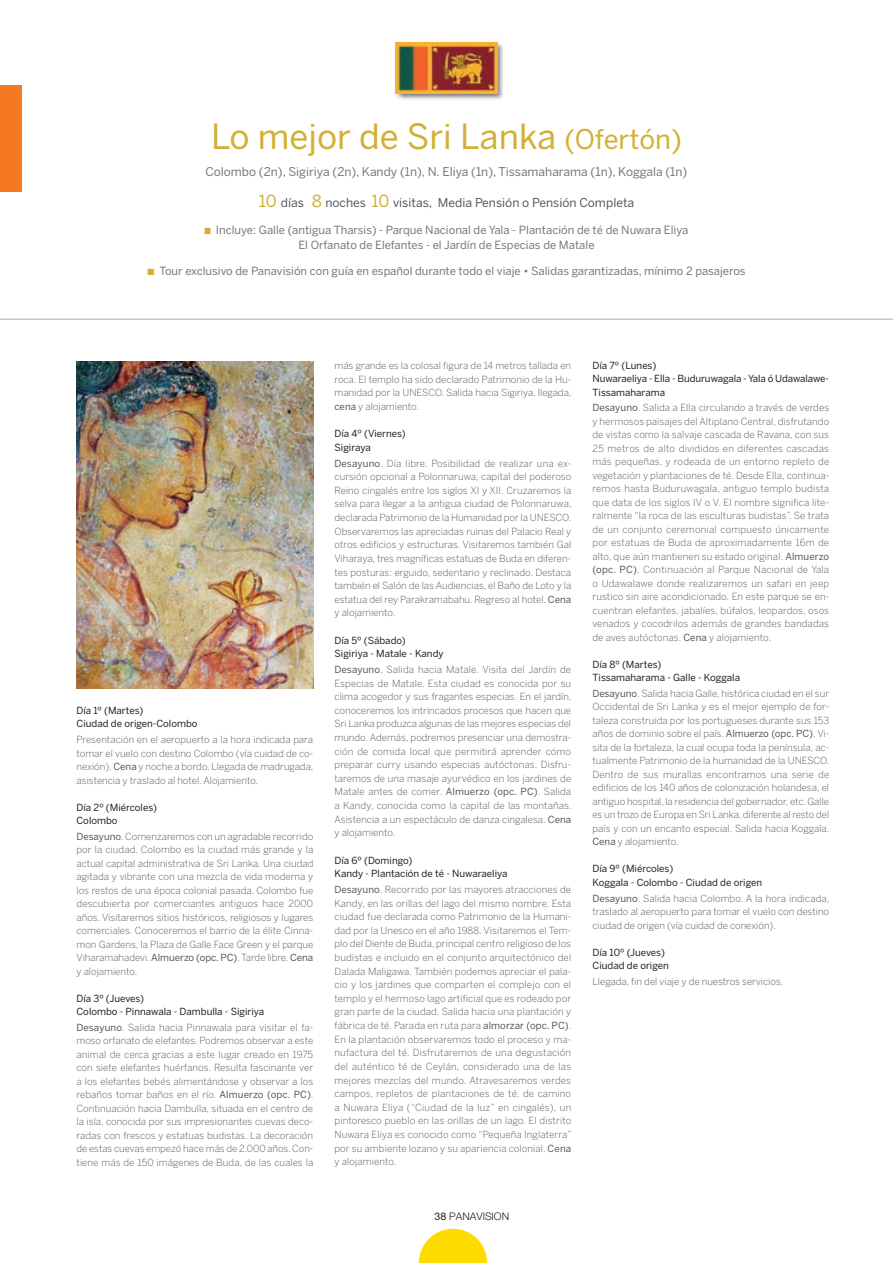
<style>
.page{position:relative;width:893px;height:1263px;background:#fff}
.page>*{position:absolute;margin:0;border:0;box-sizing:border-box;transform-origin:0 0}
.t1{font:34.5px "Benton Sans";color:#d2af35}
.t2{font:12.15px "Benton Sans";color:#57585a}
.t3{font:12px "Benton Sans";color:#76787b}
.t4{font:11.25px "Benton Sans";color:#76787b}
.t5{font:300 10.5px "Helvetica Neue";color:#231f20}
.Texto_BSL{font:300 9.75px/13.5px "Benton Sans";color:#57585a;text-align:justify}
.Texto_BSL-2{font:9.75px/13.5px "Benton Sans";color:#231f20}
.s1{font-size:27px}
.s2{font-size:16.65px;color:#d2af35}
.s3{font-size:12.75px}
.s4{color:#d2af35}
.s5{font-weight:400}
</style>
<div class="page">
<div style="left:0;top:85px;width:21px;height:106px;background:#f47921"></div>
<svg style="left:419px;top:1229px;width:68px;height:34px"></svg>
<hr style="left:0;top:319px;width:893px;height:1px;background:#a8a9ad">
<img style="left:395px;top:42px;width:108px;height:58px">
<img style="left:395px;top:42px;width:102px;height:51px">
<img style="left:77px;top:362px;width:236px;height:327px">
<p class="t1" style="left:211px;top:116px;width:472px">Lo mejor de Sri Lanka <span class="s1">(Ofertón)</span></p>
<p class="t3" style="left:206px;top:164px;width:483px">Colombo (2n), Sigiriya (2n), Kandy (1n), N. Eliya (1n), Tissamaharama (1n), Koggala (1n)</p>
<p class="t2" style="left:259px;top:195px;width:377px"><span class="s2">10</span> días <span class="s2">8</span> noches <span class="s2">10</span> visitas<span class="s3">,</span> Media Pensión o Pensión Completa</p>
<p class="t4" style="left:205px;top:223px;width:485px"><span class="s4">■</span> Incluye: Galle (antigua Tharsis) - Parque Nacional de Yala - Plantación de té de Nuwara Eliya</p>
<p class="t4" style="left:298px;top:238px;width:298px">El Orfanato de Elefantes - el Jardín de Especias de Matale</p>
<p class="t4" style="left:147px;top:264px;width:600px"><span class="s4">■</span> Tour exclusivo de Panavisión con guía en español durante todo el viaje • Salidas garantizadas, mínimo 2 pasajeros</p>
<p class="Texto_BSL-2" style="left:77px;top:703px;width:68px">Día 1º (Martes)</p>
<p class="Texto_BSL-2" style="left:77px;top:717px;width:122px">Ciudad de origen-Colombo</p>
<p class="Texto_BSL" style="left:77px;top:733px;width:238px">Presentación en el aeropuerto a la hora indicada para tomar el vuelo con destino Colombo (vía cuidad de co&shy;nexión). <span class="s5">Cena</span> y noche a bordo. Llegada de madrugada, asistencia y traslado al hotel. Alojamiento.</p>
<p class="Texto_BSL-2" style="left:77px;top:800px;width:82px">Día 2º (Miércoles)</p>
<p class="Texto_BSL-2" style="left:77px;top:814px;width:43px">Colombo</p>
<p class="Texto_BSL" style="left:77px;top:829px;width:238px"><span class="s5">Desayuno</span>. Comenzaremos con un agradable recorrido por la ciudad. Colombo es la ciudad más grande y la actual capital administrativa de Sri Lanka. Una ciudad agitada y vibrante con una mezcla de vida moderna y los restos de una época colonial pasada. Colombo fue descubierta por comerciantes antiguos hace 2000 años. Visitaremos sitios históricos, religiosos y lugares comerciales. Conoceremos el barrio de la élite Cinna&shy;mon Gardens, la Plaza de Galle Face Green y el parque Viharamahadevi. <span class="s5">Almuerzo (opc. PC)</span>. Tarde libre. <span class="s5">Cena </span>y alojamiento.</p>
<p class="Texto_BSL-2" style="left:77px;top:991px;width:69px">Día 3º (Jueves)</p>
<p class="Texto_BSL-2" style="left:77px;top:1005px;width:189px">Colombo - Pinnawala - Dambulla - Sigiriya</p>
<p class="Texto_BSL" style="left:77px;top:1020px;width:238px"><span class="s5">Desayuno</span>. Salida hacia Pinnawala para visitar el fa&shy;moso orfanato de elefantes. Podremos observar a este animal de cerca gracias a este lugar creado en 1975 con siete elefantes huérfanos. Resulta fascinante ver a los elefantes bebés alimentándose y observar a los rebaños tomar baños en el río. <span class="s5">Almuerzo (opc. PC)</span>.<br>Continuación hacia Dambulla, situada en el centro de la isla, conocida por sus impresionantes cuevas deco&shy;radas con frescos y estatuas budistas. La decoración de estas cuevas empezó hace más de 2.000 años. Con&shy;tiene más de 150 imágenes de Buda, de las cuales la</p>
<p class="Texto_BSL" style="left:334px;top:359px;width:239px">más grande es la colosal figura de 14 metros tallada en roca. El templo ha sido declarado Patrimonio de la Hu&shy;manidad por la UNESCO. Salida hacia Sigiriya, llegada, <span class="s5">cena</span> y alojamiento.</p>
<p class="Texto_BSL-2" style="left:334px;top:427px;width:73px">Día 4º (Viernes)</p>
<p class="Texto_BSL-2" style="left:334px;top:440px;width:38px">Sigiraya</p>
<p class="Texto_BSL" style="left:334px;top:456px;width:239px"><span class="s5">Desayuno</span>. Día libre. Posibilidad de realizar una ex&shy;cursión opcional a Polonnaruwa, capital del poderoso Reino cingalés entre los siglos XI y XII. Cruzaremos la selva para llegar a la antigua ciudad de Polonnaruwa, declarada Patrimonio de la Humanidad por la UNESCO.<br>Observaremos las apreciadas ruinas del Palacio Real y otros edificios y estructuras. Visitaremos también Gal Viharaya, tres magníficas estatuas de Buda en diferen&shy;tes posturas: erguido, sedentario y reclinado. Destaca también el Salón de las Audiencias, el Baño de Loto y la estatua del rey Parakramabahu. Regreso al hotel. <span class="s5">Cena </span>y alojamiento.</p>
<p class="Texto_BSL-2" style="left:334px;top:633px;width:73px">Día 5º (Sábado)</p>
<p class="Texto_BSL-2" style="left:334px;top:647px;width:111px">Sigiriya - Matale - Kandy</p>
<p class="Texto_BSL" style="left:334px;top:662px;width:239px"><span class="s5">Desayuno</span>. Salida hacia Matale. Visita del Jardín de Especias de Matale. Esta ciudad es conocida por su clima acogedor y sus fragantes especias. En el jardín, conoceremos los intrincados procesos que hacen que Sri Lanka produzca algunas de las mejores especias del mundo. Además, podremos presenciar una demostra&shy;ción de comida local que permitirá aprender cómo preparar curry usando especias autóctonas. Disfru&shy;taremos de una masaje ayurvédico en los jardines de Matale antes de comer. <span class="s5">Almuerzo (opc. PC)</span>. Salida a Kandy, conocida como la capital de las montañas.<br>Asistencia a un espectáculo de danza cingalesa. <span class="s5">Cena </span>y alojamiento.</p>
<p class="Texto_BSL-2" style="left:334px;top:853px;width:79px">Día 6º (Domingo)</p>
<p class="Texto_BSL-2" style="left:334px;top:867px;width:175px">Kandy - Plantación de té - Nuwaraeliya</p>
<p class="Texto_BSL" style="left:334px;top:882px;width:239px"><span class="s5">Desayuno</span>. Recorrido por las mayores atracciones de Kandy, en las orillas del lago del mismo nombre. Esta ciudad fue declarada como Patrimonio de la Humani&shy;dad por la Unesco en el año 1988. Visitaremos el Tem&shy;plo del Diente de Buda, principal centro religioso de los budistas e incluido en el conjunto arquitectónico del Dalada Maligawa. También podemos apreciar el pala&shy;cio y los jardines que comparten el complejo con el templo y el hermoso lago artificial que es rodeado por gran parte de la ciudad. Salida hacia una plantación y fábrica de té. Parada en ruta para <span class="s5">almorzar (opc. PC)</span>.<br>En la plantación observaremos todo el proceso y ma&shy;nufactura del té. Disfrutaremos de una degustación del auténtico té de Ceylán, considerado una de las mejores mezclas del mundo. Atravesaremos verdes campos, repletos de plantaciones de té, de camino a Nuwara Eliya (“Ciudad de la luz” en cingalés), un pintoresco pueblo en las orillas de un lago. El distrito Nuwara Eliya es conocido como “Pequeña Inglaterra” por su ambiente lozano y su apariencia colonial. <span class="s5">Cena </span>y alojamiento.</p>
<p class="t5" style="left:435px;top:1210px;width:76px"><span class="s5">38</span> PANAVISION</p>
<p class="Texto_BSL-2" style="left:592px;top:358px;width:65px">Día 7º (Lunes)</p>
<p class="Texto_BSL-2" style="left:592px;top:372px;width:238px">Nuwaraeliya - Ella - Buduruwagala - Yala ó Udawalawe-<br>Tissamaharama</p>
<p class="Texto_BSL" style="left:592px;top:401px;width:238px"><span class="s5">Desayuno</span>. Salida a Ella circulando a través de verdes y hermosos paisajes del Altiplano Central, disfrutando de vistas como la salvaje cascada de Ravana, con sus 25 metros de alto divididos en diferentes cascadas más pequeñas, y rodeada de un entorno repleto de vegetación y plantaciones de té. Desde Ella, continua&shy;remos hasta Buduruwagala, antiguo templo budista que data de los siglos IV o V. El nombre significa lite&shy;ralmente “la roca de las esculturas budistas”. Se trata de un conjunto ceremonial compuesto únicamente por estatuas de Buda de aproximadamente 16m de alto, que aún mantienen su estado original. <span class="s5">Almuerzo (opc. PC)</span>. Continuación al Parque Nacional de Yala o Udawalawe donde realizaremos un safari en jeep rustico sin aire acondicionado. En este parque se en&shy;cuentran elefantes, jabalíes, búfalos, leopardos, osos venados y cocodrilos además de grandes bandadas de aves autóctonas. <span class="s5">Cena</span> y alojamiento.</p>
<p class="Texto_BSL-2" style="left:592px;top:657px;width:70px">Día 8º (Martes)</p>
<p class="Texto_BSL-2" style="left:592px;top:671px;width:149px">Tissamaharama - Galle - Koggala</p>
<p class="Texto_BSL" style="left:592px;top:686px;width:239px"><span class="s5">Desayuno</span>. Salida hacia Galle, histórica ciudad en el sur Occidental de Sri Lanka y es el mejor ejemplo de for&shy;taleza construida por los portugueses durante sus 153 años de dominio sobre el país. <span class="s5">Almuerzo (opc. PC)</span>. Vi&shy;sita de la fortaleza, la cual ocupa toda la península, ac&shy;tualmente Patrimonio de la humanidad de la UNESCO.<br>Dentro de sus murallas encontramos una serie de edificios de los 140 años de colonización holandesa, el antiguo hospital, la residencia del gobernador, etc. Galle es un trozo de Europa en Sri Lanka, diferente al resto del país y con un encanto especial. Salida hacia Koggala.<br><span class="s5">Cena</span> y alojamiento.</p>
<p class="Texto_BSL-2" style="left:592px;top:862px;width:82px">Día 9º (Miércoles)</p>
<p class="Texto_BSL-2" style="left:592px;top:875px;width:171px">Koggala - Colombo - Ciudad de origen</p>
<p class="Texto_BSL" style="left:592px;top:891px;width:238px"><span class="s5">Desayuno</span>. Salida hacia Colombo. A la hora indicada, traslado al aeropuerto para tomar el vuelo con destino ciudad de origen (vía cuidad de conexión).</p>
<p class="Texto_BSL-2" style="left:592px;top:945px;width:74px">Día 10º (Jueves)</p>
<p class="Texto_BSL-2" style="left:592px;top:959px;width:78px">Ciudad de origen</p>
<p class="Texto_BSL" style="left:592px;top:974px;width:192px">Llegada, fin del viaje y de nuestros servicios.</p>
</div>
